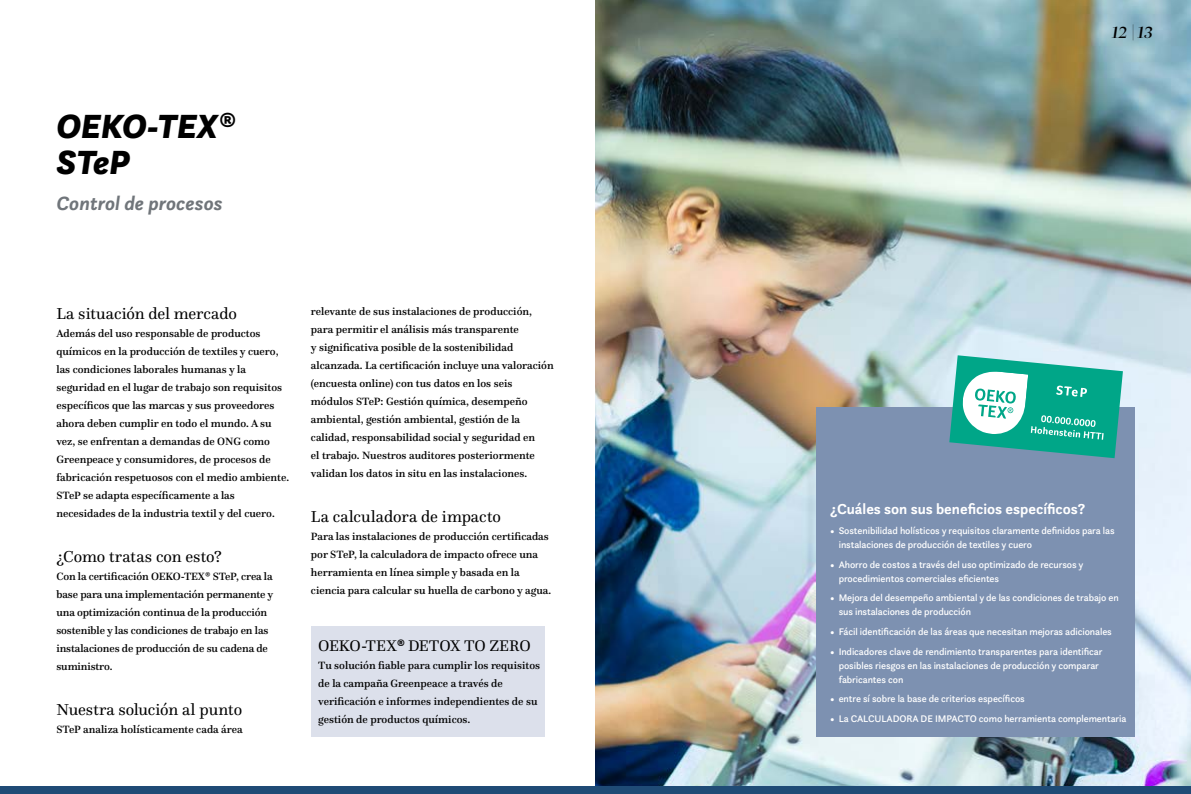
<style>
.page{position:relative;width:1191px;height:794px;background:#fff}
.page>*{position:absolute;margin:0;border:0;box-sizing:border-box;transform-origin:0 0}
.t1{font:italic 900 35px/36px "Questa Sans";color:#000}
.t2{font:italic 700 20px "Questa Sans";color:#70757a}
.t3{font:italic 500 17px "Questa Grande";color:#000}
.t4{font:16.5px "Questa";letter-spacing:.005em;color:#000}
.t5{font:16px "Questa";letter-spacing:-.005em;color:#000}
.t6{font:700 15px "Questa Sans";color:#fff}
.t7{font:500 11px/18px "Questa";color:#000}
.t8{font:500 10px/14px "Questa Sans";letter-spacing:-.01em;color:#fff}
.s1{font-weight:700}
.s2{font-family:"Questa Sans";font-weight:700;font-style:italic}
</style>
<div class="page">
<div style="left:311px;top:626px;width:233px;height:110px;background:#dce0eb"></div>
<img style="left:595px;top:0;width:596px;height:787px">
<div style="left:0;top:787px;width:1191px;height:7px;background:#1f4b76"></div>
<div style="left:816px;top:407px;width:318px;height:329px;background:#7d91b1"></div>
<svg style="left:949px;top:355px;width:174px;height:103px"></svg>
<h1 class="t1" style="left:56px;top:108px;width:180px">OEKO-TEX<span class="s1">®<br></span>STeP</h1>
<h2 class="t2" style="left:56px;top:191px;width:168px">Control de procesos</h2>
<h3 class="t4" style="left:56px;top:303px;width:182px">La situación del mercado</h3>
<p class="t7" style="left:56px;top:324px;width:234px">Además del uso responsable de productos químicos en la producción de textiles y cuero, las condiciones laborales humanas y la seguridad en el lugar de trabajo son requisitos específicos que las marcas y sus proveedores ahora deben cumplir en todo el mundo. A su vez, se enfrentan a demandas de ONG como Greenpeace y consumidores, de procesos de fabricación respetuosos con el medio ambiente.<br>STeP se adapta específicamente a las necesidades de la industria textil y del cuero.</p>
<h3 class="t4" style="left:56px;top:546px;width:167px">¿Como tratas con esto?</h3>
<p class="t7" style="left:56px;top:567px;width:218px">Con la certificación OEKO-TEX® STeP, crea la base para una implementación permanente y una optimización continua de la producción sostenible y las condiciones de trabajo en las instalaciones de producción de su cadena de suministro.</p>
<h3 class="t4" style="left:56px;top:699px;width:187px">Nuestra solución al punto</h3>
<p class="t7" style="left:56px;top:720px;width:188px">STeP analiza holísticamente cada área</p>
<p class="t7" style="left:311px;top:302px;width:244px">relevante de sus instalaciones de producción, para permitir el análisis más transparente<br>y significativa posible de la sostenibilidad alcanzada. La certificación incluye una valoración (encuesta online) con tus datos en los seis módulos STeP: Gestión química, desempeño ambiental, gestión ambiental, gestión de la calidad, responsabilidad social y seguridad en<br>el trabajo. Nuestros auditores posteriormente validan los datos in situ en las instalaciones.</p>
<h3 class="t4" style="left:311px;top:506px;width:192px">La calculadora de impacto</h3>
<p class="t7" style="left:311px;top:527px;width:242px">Para las instalaciones de producción certificadas por STeP, la calculadora de impacto ofrece una herramienta en línea simple y basada en la ciencia para calcular su huella de carbono y agua.</p>
<h3 class="t5" style="left:318px;top:636px;width:214px">OEKO-TEX<span class="s2">®</span> DETOX TO ZERO</h3>
<p class="t7" style="left:318px;top:656px;width:223px">Tu solución fiable para cumplir los requisitos de la campaña Greenpeace a través de verificación e informes independientes de su gestión de productos químicos.</p>
<h3 class="t3" style="left:1111px;top:22px;width:42px">12 |13</h3>
<h3 class="t6" style="left:830px;top:499px;width:256px">¿Cuáles son sus beneficios específicos?</h3>
<p class="t8" style="left:838px;top:523px;width:277px;text-indent:-8px">• Sostenibilidad holísticos y requisitos claramente definidos para las instalaciones de producción de textiles y cuero</p>
<p class="t8" style="left:838px;top:557px;width:246px;text-indent:-8px">• Ahorro de costos a través del uso optimizado de recursos y procedimientos comerciales eficientes</p>
<p class="t8" style="left:838px;top:591px;width:282px;text-indent:-8px">• Mejora del desempeño ambiental y de las condiciones de trabajo en sus instalaciones de producción</p>
<p class="t8" style="left:830px;top:624px;width:283px">• Fácil identificación de las áreas que necesitan mejoras adicionales</p>
<p class="t8" style="left:838px;top:644px;width:265px;text-indent:-8px">• Indicadores clave de rendimiento transparentes para identificar posibles riesgos en las instalaciones de producción y comparar fabricantes con</p>
<p class="t8" style="left:830px;top:692px;width:196px">• entre sí sobre la base de criterios específicos</p>
<p class="t8" style="left:830px;top:711px;width:298px">• La CALCULADORA DE IMPACTO como herramienta complementaria</p>
</div>
